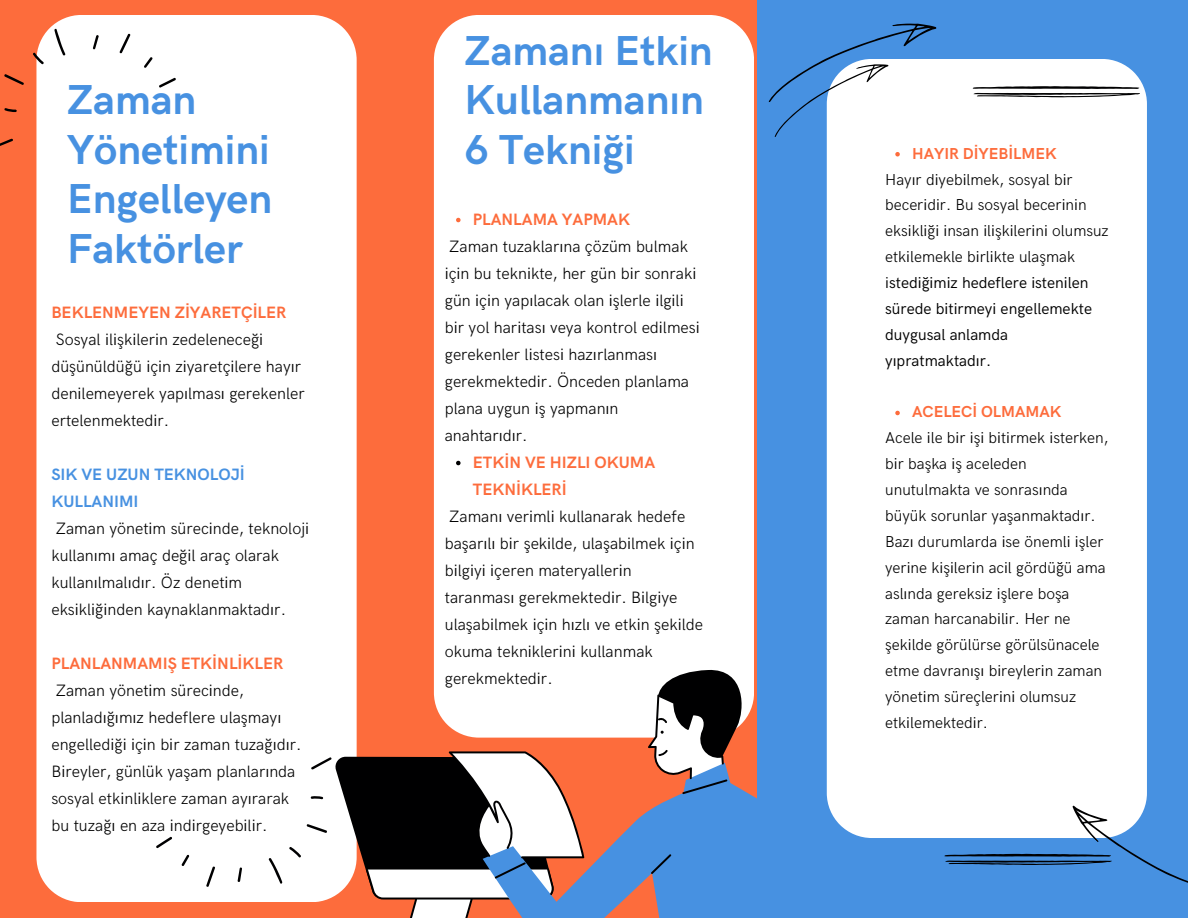
<style>
.page{position:relative;width:1188px;height:918px;background:#fd6c3c}
.page>*{position:absolute;margin:0;border:0;box-sizing:border-box;transform-origin:0 0}
.t1{font:700 42px/49.5px "HK Grotesk";color:#4791e1}
.t2{font:300 16.5px/27px "HK Grotesk";color:#000001}
.t3{font:700 16.5px/27px "HK Grotesk";color:#fd6c3c}
.t4{font:700 16.5px/27px "HK Grotesk";color:#4791e1}
.t5{font:300 15.9px/25.8px "HK Grotesk";color:#000001}
.t6{font:700 15.9px "HK Grotesk";color:#fd6c3c}
.s1{font-weight:400}
</style>
<div class="page">
<div style="left:434px;top:15px;width:320px;height:680px;background:#fff"></div>
<div style="left:36px;top:15px;width:321px;height:887px;background:#fff"></div>
<svg style="left:334px;top:668px;width:412px;height:27px;fill:#fff"></svg>
<svg style="left:327px;top:695px;width:431px;height:223px"></svg>
<svg style="left:642px;top:731px;width:116px;height:187px"></svg>
<div style="left:758px;top:0;width:430px;height:918px;background:#4791e1"></div>
<div style="left:827px;top:59px;width:320px;height:779px;background:#fff"></div>
<svg style="left:973px;top:86px;width:167px;height:11px;background:#959595"></svg>
<svg style="left:0;top:15px;width:180px;height:147px"></svg>
<svg style="left:456px;top:218px;width:5px;height:4px"></svg>
<svg style="left:456px;top:461px;width:5px;height:4px"></svg>
<svg style="left:895px;top:152px;width:5px;height:4px"></svg>
<svg style="left:895px;top:411px;width:5px;height:4px"></svg>
<svg style="left:151px;top:744px;width:222px;height:174px;background:#ead9d3"></svg>
<svg style="left:768px;top:23px;width:176px;height:115px"></svg>
<svg style="left:944px;top:779px;width:244px;height:104px"></svg>
<p class="t1" style="left:67px;top:77px;width:206px">Zaman<br>Yönetimini<br>Engelleyen<br>Faktörler</p>
<h1 class="t3" style="left:51px;top:300px;width:237px">BEKLENMEYEN ZİYARETÇİLER</h1>
<h1 class="t2" style="left:51px;top:327px;width:255px">Sosyal i lişki leri n zedeleneceği düşünüldüğü içi n ziyaretçi lere hayır deni lemeyerek yapılması gerekenler ertelenmektedi r.</h1>
<p class="t4" style="left:51px;top:462px;width:195px">SIK VE UZUN TEKNOLOJİ<br>KULLANIMI</p>
<p class="t2" style="left:51px;top:516px;width:257px">Zaman yöneti m süreci nde, teknoloji kullanımı amaç değil araç olarak kullanılmalıdır. Öz deneti m<br>eksi kliği nden kaynaklanmaktadır.</p>
<p class="t3" style="left:51px;top:651px;width:233px">PLANLANMAMIŞ ETKİNLİKLER</p>
<p class="t2" style="left:51px;top:678px;width:252px">Zaman yöneti m süreci nde, planladığımız hedeflere ulaşmayı engellediği içi n bi r zaman tuzağıdır.<br>Bi reyler, günlük yaşam planlarında sosyal etki nli klere zaman ayırarak bu tuzağı en aza i ndi rgeyebi li r.</p>
<p class="t1" style="left:465px;top:27px;width:250px">Zamanı Etkin<br>Kullanmanın<br>6 Tekniği</p>
<p class="t3" style="left:473px;top:206px;width:159px">PLANLAMA YAPMAK</p>
<p class="t2" style="left:445px;top:233px;width:254px">Zaman tuzaklarına çözüm bulmak içi n bu tekni kte, her gün bi r sonraki gün içi n yapılacak olan işlerle i lgi li<br>bi r yol haritası veya kontrol edi lmesi gerekenler listesi hazırlanması gerekmektedi r. Önceden planlama plana uygun iş yapmanın anahtarıdır.</p>
<p class="t3" style="left:473px;top:449px;width:184px">ETKİN VE HIZLI OKUMA<br>TEKNİKLERİ</p>
<p class="t2" style="left:445px;top:503px;width:260px">Zamanı veri mli kullanarak hedefe başarılı bi r şeki lde, ulaşabi lmek içi n bi lgiyi içeren materyalleri n taranması gerekmektedi r. Bi lgiye ulaşabi lmek içi n hızlı ve etki n şeki lde okuma tekni kleri ni kullanmak gerekmektedi r.</p>
<p class="t6" style="left:912px;top:144px;width:146px">HAYIR DİYEBİLMEK</p>
<p class="t5" style="left:885px;top:167px;width:225px">Hayır diyebi lmek, sosyal bi r beceridi r. Bu sosyal beceri ni n eksi kliği i nsan i lişki leri ni olumsuz etki lemekle bi rli kte ulaşmak i<span class="s1">stediği miz hedeflere isteni len sürede biti rmeyi engellemekte duygusal anlamda yıpratmaktadır.</span></p>
<p class="t6" style="left:912px;top:403px;width:151px">ACELECİ OLMAMAK</p>
<p class="t5" style="left:885px;top:426px;width:225px">Acele i le bi r işi biti rmek isterken, bi r başka iş aceleden unutulmakta ve sonrasında büyük sorunlar yaşanmaktadır.<br>Bazı durumlarda ise önemli işler yeri ne kişi leri n aci l gördüğü ama aslında gereksiz işlere boşa zaman harcanabilir. Her ne<br>şeki lde görülürse görülsünacele etme davranışı bi reyleri n zaman yöneti m süreçleri ni olumsuz<br>etki lemektedi r.</p>
</div>
